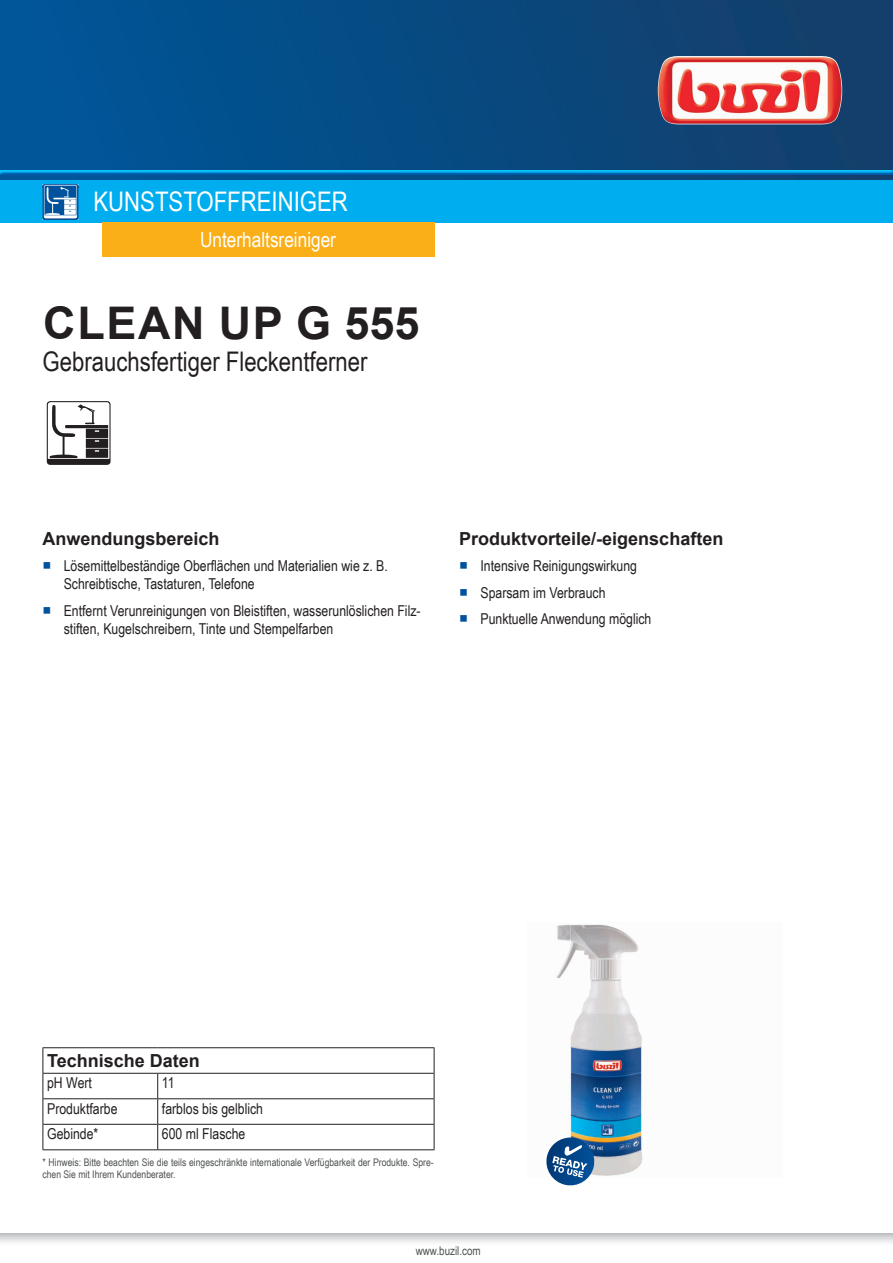
<style>
.page{position:relative;width:893px;height:1263px;background:#fff}
.page>*{position:absolute;margin:0;border:0;box-sizing:border-box;transform-origin:0 0}
.t1{font:700 45px "Arial";letter-spacing:.035em;color:#231f20}
.t2{font:27px "Arial Narrow";color:#231f20}
.t3{font:27px "Arial Narrow";color:#fff}
.t4{font:21px "Arial Narrow";color:#fff}
.t5{font:700 18px "Arial";color:#231f20}
.t6{font:15px/18px "Arial Narrow";color:#231f20}
.t7{font:12px "Arial Narrow";color:#4e5151}
.t8{font:10.5px/11.7px "Arial Narrow";color:#4e5151}
.s1{font-family:"Arial Unicode MS";color:#01519b}
</style>
<div class="page">
<div style="left:0;top:0;width:893px;height:180px;background:linear-gradient(to right,#00569a,#143e69)"></div>
<img style="left:658px;top:56px;width:184px;height:68px">
<svg style="left:0;top:1233px;width:893px;height:10px"></svg>
<div style="left:0;top:169px;width:893px;height:6px;background:#015599;opacity:.75"></div>
<div style="left:0;top:180px;width:893px;height:43px;background:#00aeef"></div>
<img style="left:43px;top:184px;width:35px;height:36px">
<svg style="left:44px;top:185px;width:35px;height:33px"></svg>
<div style="left:102px;top:223px;width:333px;height:34px;background:#faaf18"></div>
<svg style="left:47px;top:401px;width:64px;height:64px"></svg>
<hr style="left:43px;top:1098px;width:115px;height:1px;background:#231f20">
<hr style="left:158px;top:1098px;width:276px;height:1px;background:#231f20">
<hr style="left:43px;top:1124px;width:115px;height:1px;background:#231f20">
<hr style="left:43px;top:1149px;width:115px;height:1px;background:#231f20">
<hr style="left:158px;top:1124px;width:276px;height:1px;background:#231f20">
<svg style="left:157px;top:1074px;width:1px;height:75px"></svg>
<hr style="left:158px;top:1149px;width:276px;height:1px;background:#231f20">
<hr style="left:43px;top:1047px;width:115px;height:1px;background:#231f20">
<svg style="left:43px;top:1048px;width:1px;height:101px"></svg>
<hr style="left:158px;top:1047px;width:276px;height:1px;background:#231f20">
<svg style="left:434px;top:1048px;width:1px;height:101px"></svg>
<hr style="left:43px;top:1073px;width:115px;height:1px;background:#231f20">
<hr style="left:158px;top:1073px;width:276px;height:1px;background:#231f20">
<img style="left:556px;top:924px;width:87px;height:252px">
<svg style="left:546px;top:1137px;width:51px;height:49px"></svg>
<h2 class="t3" style="left:94px;top:182px;width:256px">Kunststoffreiniger</h2>
<h3 class="t4" style="left:200px;top:224px;width:138px">Unterhaltsreiniger</h3>
<h1 class="t1" style="left:43px;top:291px;width:378px">CLEAN UP G 555</h1>
<h2 class="t2" style="left:43px;top:342px;width:327px">Gebrauchsfertiger Fleckentferner</h2>
<p class="t5" style="left:43px;top:526px;width:179px">Anwendungsbereich</p>
<p class="t6" style="left:64px;top:556px;width:326px;text-indent:-21px"><span class="s1">■</span> Lösemittelbeständige Oberflächen und Materialien wie z. B.<br>Schreibtische, Tastaturen, Telefone</p>
<p class="t6" style="left:64px;top:601px;width:358px;text-indent:-21px"><span class="s1">■</span> Entfernt Verunreinigungen von Bleistiften, wasserunlöslichen Filz&shy;stiften, Kugelschreibern, Tinte und Stempelfarben</p>
<p class="t5" style="left:459px;top:526px;width:266px">Produktvorteile/-eigenschaften</p>
<p class="t6" style="left:459px;top:556px;width:179px"><span class="s1">■</span> Intensive Reinigungswirkung</p>
<p class="t6" style="left:459px;top:583px;width:148px"><span class="s1">■</span> Sparsam im Verbrauch</p>
<p class="t6" style="left:459px;top:609px;width:194px"><span class="s1">■</span> Punktuelle Anwendung möglich</p>
<p class="t5" style="left:47px;top:1048px;width:154px">Technische Daten</p>
<p class="t6" style="left:47px;top:1073px;width:46px">pH Wert</p>
<p class="t6" style="left:162px;top:1073px;width:14px">11</p>
<p class="t6" style="left:47px;top:1099px;width:72px">Produktfarbe</p>
<p class="t6" style="left:162px;top:1099px;width:103px">farblos bis gelblich</p>
<p class="t6" style="left:47px;top:1124px;width:53px">Gebinde*</p>
<p class="t6" style="left:162px;top:1124px;width:85px">600 ml Flasche</p>
<p class="t8" style="left:43px;top:1156px;width:393px">* Hinweis: Bitte beachten Sie die teils eingeschränkte internationale Verfügbarkeit der Produkte. Spre&shy;chen Sie mit Ihrem Kundenberater.</p>
<p class="t7" style="left:416px;top:1242px;width:67px">www.buzil.com</p>
</div>
